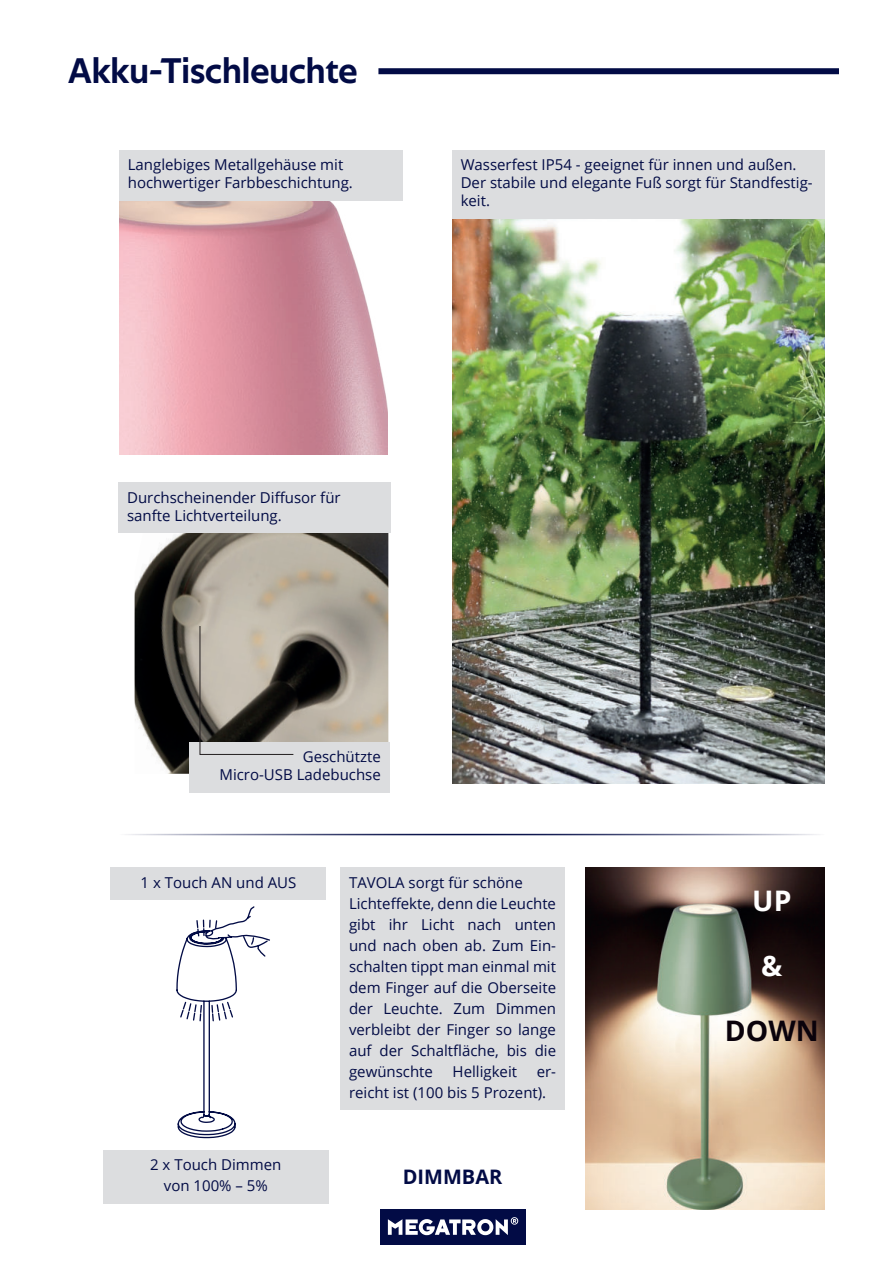
<style>
.page{position:relative;width:893px;height:1263px;background:#fff}
.page>*{position:absolute;margin:0;border:0;box-sizing:border-box;transform-origin:0 0}
.t1{font:36px "Techna Sans";color:#020b45}
.t2{font:700 28.35px "Open Sans";color:#0a020b}
.t3{font:700 28.35px "Open Sans";color:#fff}
.t4{font:700 19.95px "Open Sans";color:#020b45}
.t5{font:15px/21px "Open Sans";color:#020b45}
</style>
<div class="page">
<img style="left:453px;top:218px;width:372px;height:566px">
<div style="left:378px;top:68px;width:461px;height:6px;background:#020b45"></div>
<div style="left:380px;top:1209px;width:145px;height:35px;background:#020b45"></div>
<svg style="left:388px;top:1217px;width:130px;height:18px"></svg>
<div style="left:452px;top:150px;width:373px;height:68px;background:#dcdddf"></div>
<img style="left:119px;top:200px;width:268px;height:255px">
<div style="left:119px;top:150px;width:284px;height:32px;background:#dcdddf"></div>
<div style="left:119px;top:168px;width:284px;height:32px;background:#dcdddf"></div>
<img style="left:135px;top:533px;width:253px;height:241px">
<div style="left:189px;top:742px;width:200px;height:32px;background:#dcdddf"></div>
<div style="left:189px;top:760px;width:200px;height:32px;background:#dcdddf"></div>
<svg style="left:199px;top:625px;width:95px;height:130px;background:#908a81"></svg>
<div style="left:119px;top:483px;width:272px;height:32px;background:#dcdddf"></div>
<div style="left:119px;top:501px;width:272px;height:32px;background:#dcdddf"></div>
<img style="left:586px;top:867px;width:239px;height:342px">
<hr style="left:119px;top:834px;width:706px;height:1px;background:#020b45">
<div style="left:341px;top:868px;width:224px;height:32px;background:#dcdddf"></div>
<div style="left:341px;top:889px;width:224px;height:221px;background:#dcdddf"></div>
<div style="left:111px;top:868px;width:215px;height:32px;background:#dcdddf"></div>
<div style="left:103px;top:1150px;width:225px;height:32px;background:#dcdddf"></div>
<div style="left:103px;top:1171px;width:225px;height:32px;background:#dcdddf"></div>
<svg style="left:176px;top:906px;width:94px;height:232px"></svg>
<h1 class="t1" style="left:68px;top:57px;width:291px">Akku-Tischleuchte</h1>
<p class="t5" style="left:128px;top:157px;width:227px;line-height:18px">Langlebiges Metallgehäuse mit hochwertiger Farbbeschichtung.</p>
<p class="t5" style="left:461px;top:157px;width:354px;line-height:18px">Wasserfest IP54 - geeignet für innen und außen.<br>Der stabile und elegante Fuß sorgt für Standfestig&shy;keit.</p>
<p class="t5" style="left:127px;top:488px;width:215px;line-height:18px">Durchscheinender Diffusor für sanfte Lichtverteilung.</p>
<p class="t5" style="left:219px;top:749px;width:163px;line-height:18px;text-align:right">Geschützte<br>Micro-USB Ladebuchse</p>
<p class="t5" style="left:141px;top:873px;width:157px">1 x Touch AN und AUS</p>
<p class="t5" style="left:349px;top:873px;width:209px">TAVOLA sorgt für schöne<br>Lichteffekte, denn die Leuchte gibt ihr Licht nach unten und nach oben ab. Zum Ein&shy;schalten tippt man einmal mit dem Finger auf die Oberseite der Leuchte. Zum Dimmen verbleibt der Finger so lange auf der Schaltfläche, bis die gewünschte</p>
<p class="t5" style="left:453px;top:1062px;width:66px">Helligkeit</p>
<p class="t5" style="left:349px;top:1062px;width:208px;text-indent:188px">er&shy;reicht ist (100 bis 5 Prozent).</p>
<p class="t5" style="left:150px;top:1156px;width:133px;text-align:center">2 x Touch Dimmen von 100% – 5%</p>
<h3 class="t4" style="left:403px;top:1165px;width:101px">DIMMBAR</h3>
<h2 class="t3" style="left:752px;top:885px;width:41px">UP</h2>
<h2 class="t3" style="left:761px;top:950px;width:23px">&amp;</h2>
<h2 class="t2" style="left:725px;top:1015px;width:95px">DOWN</h2>
</div>
